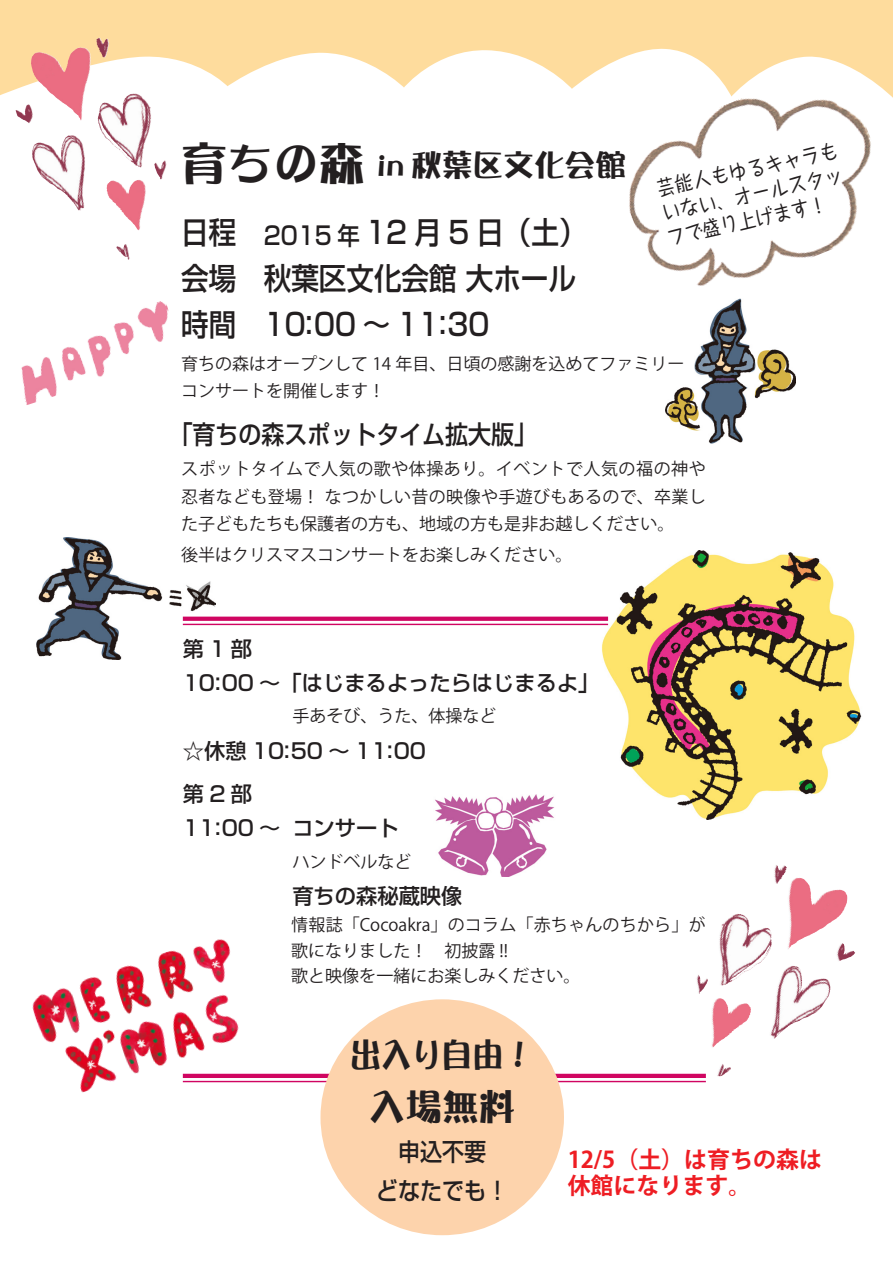
<style>
.page{position:relative;width:893px;height:1263px;background:#fff}
.page>*{position:absolute;margin:0;border:0;box-sizing:border-box;transform-origin:0 0}
.t1{font:45.9px "DFPOP Corn Std W12";color:#231f20}
.t2{font:36.75px "DFPOP Corn Std W12";color:#231f20}
.t3{font:34.05px "DFPOP Corn Std W12";color:#231f20;scale:.9 1}
.t4{font:500 30.6px "Shin Go Pro";color:#231f20;scale:.9 1}
.t5{font:30.6px "DFPOP Corn Std W12";color:#231f20}
.t6{font:500 25.5px "Shin Go Pro";color:#231f20;scale:.9 1}
.t7{font:500 24.9px "Shin Go Pro";color:#231f20;scale:.9 1}
.t8{font:500 24.45px "Shin Go Pro";color:#231f20;scale:.9 1}
.t9{font:700 22.95px "Koz Go Pr 6 N";color:#ee1d23}
.t10{font:500 21.3px "Shin Go Pro";color:#231f20}
.t11{font:500 20.1px/24.9px "Taka Hand Std";color:#231f20;text-align:justify;scale:.9 1}
.t12{font:16.95px/27.6px "Koz Go Pr 6 N";color:#231f20;text-align:justify}
</style>
<div class="page">
<img style="left:666px;top:314px;width:130px;height:130px">
<img style="left:36px;top:538px;width:179px;height:121px">
<img style="left:629px;top:98px;width:242px;height:216px">
<svg style="left:0;top:0;width:893px;height:98px;fill:#fedc9d"></svg>
<img style="left:96px;top:38px;width:8px;height:20px">
<img style="left:600px;top:551px;width:262px;height:269px">
<img style="left:21px;top:301px;width:148px;height:104px">
<img style="left:774px;top:865px;width:7px;height:19px">
<svg style="left:183px;top:617px;width:425px;height:4px;background:#d10d66"></svg>
<hr style="left:183px;top:624px;width:425px;height:1px;background:#d00561">
<hr style="left:183px;top:1074px;width:523px;height:4px;background:#d00561">
<hr style="left:183px;top:1081px;width:523px;height:1px;background:#d00561">
<div style="left:320px;top:999px;width:244px;height:236px;background:#fdd3ac;border-radius:50%"></div>
<img style="left:435px;top:794px;width:119px;height:82px">
<img style="left:32px;top:939px;width:233px;height:154px">
<p class="t11" style="left:654px;top:175px;width:207px;rotate:-12deg">芸能人もゆるキャラもいない、オールスタッフで盛り上げます!</p>
<p class="t1" style="left:181px;top:138px;width:185px">育ちの森</p>
<p class="t5" style="left:376px;top:149px;width:251px">in 秋葉区文化会館</p>
<p class="t4" style="left:365px;top:207px;width:247px">12 月 5 日（土(</p>
<p class="t4" style="left:181px;top:207px;width:93px">日程　</p>
<p class="t4" style="left:181px;top:253px;width:440px">会場　秋葉区文化会館大ホール</p>
<p class="t4" style="left:264px;top:299px;width:252px">10:00 〜 11:30</p>
<p class="t7" style="left:264px;top:216px;width:108px">2015 年</p>
<p class="t4" style="left:181px;top:299px;width:63px">時間</p>
<p class="t12" style="left:181px;top:350px;width:505px">育ちの森はオープンして 14 年目、日頃の感謝を込めてファミリー</p>
<p class="t12" style="left:181px;top:378px;width:206px">コンサートを開催します!</p>
<p class="t6" style="left:170px;top:413px;width:410px">「育ちの森スポットタイム拡大版「</p>
<p class="t12" style="left:181px;top:455px;width:526px">スポットタイムで人気の歌や体操あり。イベントで人気の福の神や忍者なども登場！なつかしい昔の映像や手遊びもあるので、卒業した子どもたちも保護者の方も、地域の方も是非お越しください。</p>
<p class="t12" style="left:181px;top:541px;width:393px">後半はクリスマスコンサートをお楽しみください。</p>
<p class="t10" style="left:183px;top:631px;width:71px">第1 部</p>
<p class="t10" style="left:183px;top:665px;width:418px">10:00 〜「はじまるよったらはじまるよ「</p>
<p class="t12" style="left:292px;top:702px;width:206px">手あそび、うた、体操など</p>
<p class="t10" style="left:183px;top:733px;width:245px">☆休憩 10:50 〜 11:00</p>
<p class="t10" style="left:183px;top:776px;width:71px">第2 部</p>
<p class="t10" style="left:292px;top:810px;width:108px">コンサート</p>
<p class="t10" style="left:183px;top:810px;width:99px">11:00〜</p>
<p class="t12" style="left:292px;top:848px;width:121px">ハンドベルなど</p>
<p class="t10" style="left:292px;top:878px;width:172px">育ちの森秘蔵映像</p>
<p class="t12" style="left:291px;top:913px;width:416px;line-height:25.5px">情報誌「Cocoakra」のコラム「赤ちゃんのちから」が歌になりました！　初披露 !!</p>
<p class="t12" style="left:291px;top:963px;width:291px">歌と映像を一緒にお楽しみください。</p>
<p class="t3" style="left:350px;top:1036px;width:206px">出入り自由!</p>
<p class="t2" style="left:369px;top:1087px;width:148px">入場無料</p>
<p class="t8" style="left:398px;top:1132px;width:99px">申込不要</p>
<p class="t8" style="left:376px;top:1170px;width:148px">どなたでも!</p>
<p class="t9" style="left:568px;top:1147px;width:256px">12/5（土）は育ちの森は</p>
<p class="t9" style="left:568px;top:1172px;width:185px">休館になります。</p>
</div>
